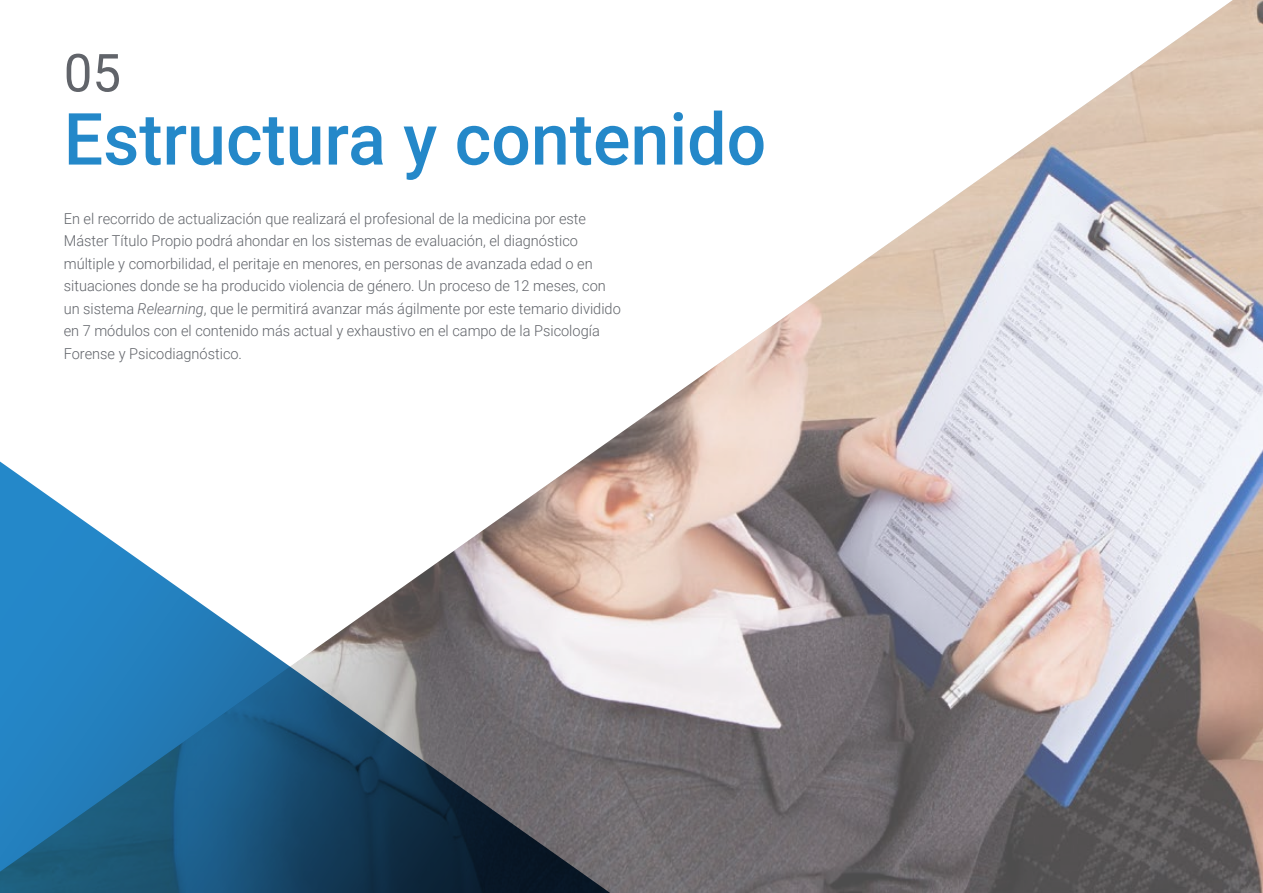
<style>
.page{position:relative;width:1263px;height:893px;background:#fff}
.page>*{position:absolute;margin:0;border:0;box-sizing:border-box;transform-origin:0 0}
.t1{font:500 72px "Roboto";color:#2488c9}
.t2{font:52.5px "Roboto";color:#61646a}
.t3{font:300 15px/22.5px "Roboto";color:#61646a}
.s1{font-style:italic}
</style>
<div class="page">
<img style="left:602px;top:0;width:661px;height:893px">
<svg style="left:0;top:446px;width:640px;height:447px"></svg>
<h2 class="t2" style="left:64px;top:36px;width:59px">05</h2>
<h1 class="t1" style="left:64px;top:89px;width:704px">Estructura y contenido</h1>
<p class="t3" style="left:64px;top:207px;width:559px">En el recorrido de actualización que realizará el profesional de la medicina por este Máster Título Propio podrá ahondar en los sistemas de evaluación, el diagnóstico múltiple y comorbilidad, el peritaje en menores, en personas de avanzada edad o en situaciones donde se ha producido violencia de género. Un proceso de 12 meses, con un sistema <span class="s1">Relearning</span>, que le permitirá avanzar más ágilmente por este temario dividido en 7 módulos con el contenido más actual y exhaustivo en el campo de la Psicología Forense y Psicodiagnóstico.</p>
</div>
